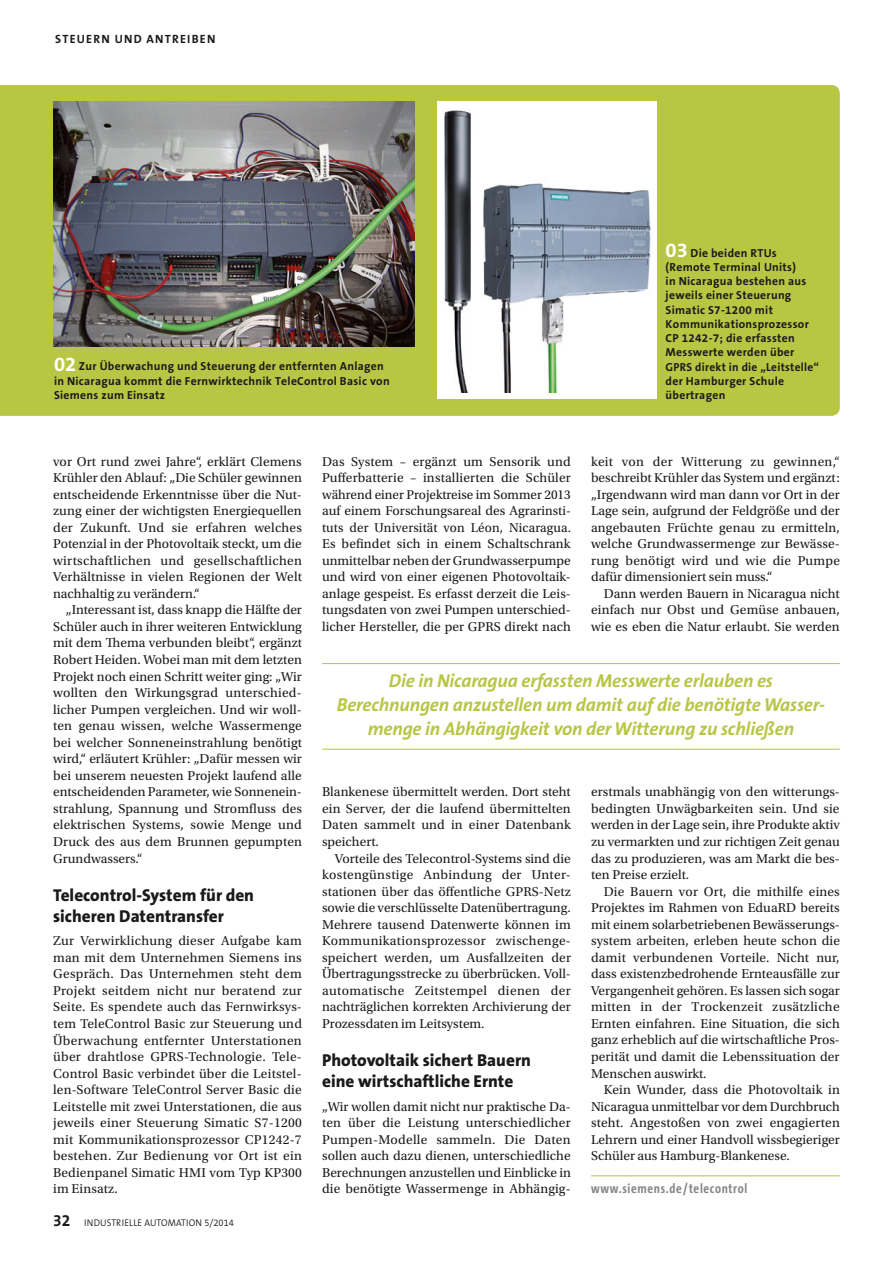
<style>
.page{position:relative;width:893px;height:1263px;background:#fff}
.page>*{position:absolute;margin:0;border:0;box-sizing:border-box;transform-origin:0 0}
.t1{font:italic 700 18.75px/24px "The Sans B7";letter-spacing:-.01em;color:#b8c644;text-align:center}
.t2{font:800 17.25px/21px "The Sans B8";color:#1a1a19}
.t3{font:700 16.5px "The Sans B7";color:#1a1a19;scale:.95 1}
.t4{font:13.5px/16.5px "Utopia Std";letter-spacing:.005em;color:#1a1a19;text-align:justify}
.t5{font:700 13.5px "The Sans Cd LF7";letter-spacing:.05em;color:#868686}
.t6{font:700 12px "The Sans B7";letter-spacing:.1em;color:#1a1a19}
.t7{font:700 11.7px/14.2px "The Sans B7";letter-spacing:.025em;color:#1a1a19}
.t8{font:300 9.75px "The Sans B4";letter-spacing:.01em;color:#1a1a19;scale:.95 1}
.s1{font-size:20.25px;color:#fff}
</style>
<div class="page">
<div style="left:0;top:85px;width:840px;height:331px;background:#b8c644"></div>
<img style="left:53px;top:102px;width:361px;height:244px">
<div style="left:437px;top:102px;width:220px;height:297px;background:#fff"></div>
<img style="left:444px;top:110px;width:207px;height:282px">
<hr style="left:591px;top:1175px;width:249px;height:1px;background:#b8c644">
<hr style="left:322px;top:663px;width:518px;height:1px;background:#b8c644">
<hr style="left:322px;top:749px;width:518px;height:1px;background:#b8c644">
<p class="t6" style="left:55px;top:34px;width:162px">STEUERN UND ANTREIBEN</p>
<p class="t7" style="left:54px;top:360px;width:337px"><span class="s1">02</span> Zur Überwachung und Steuerung der entfernten Anlagen in Nicaragua kommt die Fernwirktechnik TeleControl Basic von<br>Siemens zum Einsatz</p>
<p class="t7" style="left:666px;top:246px;width:155px"><span class="s1">03</span> Die beiden RTUs (Remote Terminal Units)<br>in Nicaragua bestehen aus jeweils einer Steuerung<br>Simatic S7-1200 mit<br>Kommunikationsprozessor<br>CP 1242-7; die erfassten<br>Messwerte werden über<br>GPRS direkt in die „Leitstelle“ der Hamburger Schule übertragen</p>
<p class="t4" style="left:53px;top:454px;width:250px">vor Ort rund zwei Jahre“, erklärt Clemens Krühler den Ablauf: „Die Schüler gewinnen entscheidende Erkenntnisse über die Nut&shy;zung einer der wichtigsten Energiequellen der Zukunft. Und sie erfahren welches Potenzial in der Photovoltaik steckt, um die wirtschaftlichen und gesellschaftlichen Verhältnisse in vielen Regionen der Welt nachhaltig zu verändern.“</p>
<p class="t4" style="left:53px;top:603px;width:250px;text-indent:13px">„Interessant ist, dass knapp die Hälfte der Schüler auch in ihrer weiteren Entwicklung mit dem Thema verbunden bleibt“, ergänzt Robert Heiden. Wobei man mit dem letzten Projekt noch einen Schritt weiter ging: „Wir wollten den Wirkungsgrad unterschied&shy;licher Pumpen vergleichen. Und wir woll&shy;ten genau wissen, welche Wassermenge bei welcher Sonneneinstrahlung benötigt wird,“ erläutert Krühler: „Dafür messen wir bei unserem neuesten Projekt laufend alle entscheidenden Parameter, wie Sonnenein&shy;strahlung, Spannung und Stromfluss des elektrischen Systems, sowie Menge und Druck des aus dem Brunnen gepumpten Grundwassers.“</p>
<p class="t2" style="left:53px;top:886px;width:202px">Telecontrol-System für den sicheren Datentransfer</p>
<p class="t4" style="left:53px;top:933px;width:250px">Zur Verwirklichung dieser Aufgabe kam man mit dem Unternehmen Siemens ins Gespräch. Das Unternehmen steht dem Projekt seitdem nicht nur beratend zur Seite. Es spendete auch das Fernwirksys&shy;tem TeleControl Basic zur Steuerung und Überwachung entfernter Unterstationen über drahtlose GPRS-Technologie. Tele-Control Basic verbindet über die Leitstel&shy;len-Software TeleControl Server Basic die Leitstelle mit zwei Unterstationen, die aus jeweils einer Steuerung Simatic S7-1200 mit Kommunikationsprozessor CP1242-7 bestehen. Zur Bedienung vor Ort ist ein Bedienpanel Simatic HMI vom Typ KP300 im Einsatz.</p>
<p class="t3" style="left:53px;top:1214px;width:20px">32</p>
<p class="t8" style="left:84px;top:1220px;width:159px">INDUSTRIELLE AUTOMATION 5/2014</p>
<p class="t4" style="left:322px;top:454px;width:250px">Das System – ergänzt um Sensorik und Pufferbatterie – installierten die Schüler während einer Projektreise im Sommer 2013 auf einem Forschungsareal des Agrarinsti&shy;tuts der Universität von Léon, Nicaragua.<br>Es befindet sich in einem Schaltschrank unmittelbar neben der Grundwasserpumpe und wird von einer eigenen Photovoltaik&shy;anlage gespeist. Es erfasst derzeit die Leis&shy;tungsdaten von zwei Pumpen unterschied&shy;licher Hersteller, die per GPRS direkt nach</p>
<p class="t4" style="left:591px;top:454px;width:250px">keit von der Witterung zu gewinnen,“ beschreibt Krühler das System und ergänzt: „Irgendwann wird man dann vor Ort in der Lage sein, aufgrund der Feldgröße und der angebauten Früchte genau zu ermitteln, welche Grundwassermenge zur Bewässe&shy;rung benötigt wird und wie die Pumpe dafür dimensioniert sein muss.“</p>
<p class="t4" style="left:591px;top:586px;width:250px;text-indent:13px">Dann werden Bauern in Nicaragua nicht einfach nur Obst und Gemüse anbauen, wie es eben die Natur erlaubt. Sie werden</p>
<h1 class="t1" style="left:337px;top:671px;width:490px">Die in Nicaragua erfassten Messwerte erlauben es<br>Berechnungen anzustellen um damit auf die benötigte Wasser&shy;menge in Abhängigkeit von der Witterung zu schließen</h1>
<p class="t4" style="left:322px;top:785px;width:250px">Blankenese übermittelt werden. Dort steht ein Server, der die laufend übermittelten Daten sammelt und in einer Datenbank speichert.</p>
<p class="t4" style="left:322px;top:851px;width:250px;text-indent:13px">Vorteile des Telecontrol-Systems sind die kostengünstige Anbindung der Unter&shy;stationen über das öffentliche GPRS-Netz sowie die verschlüsselte Datenübertragung.<br>Mehrere tausend Datenwerte können im Kommunikationsprozessor zwischenge&shy;speichert werden, um Ausfallzeiten der Übertragungsstrecke zu überbrücken. Voll&shy;automatische Zeitstempel dienen der nachträglichen korrekten Archivierung der Prozessdaten im Leitsystem.</p>
<p class="t2" style="left:322px;top:1051px;width:210px">Photovoltaik sichert Bauern eine wirtschaftliche Ernte</p>
<p class="t4" style="left:322px;top:1099px;width:250px">„Wir wollen damit nicht nur praktische Da&shy;ten über die Leistung unterschiedlicher Pumpen-Modelle sammeln. Die Daten sollen auch dazu dienen, unterschiedliche Berechnungen anzustellen und Einblicke in die benötigte Wassermenge in Abhängig-</p>
<p class="t4" style="left:591px;top:785px;width:250px">erstmals unabhängig von den witterungs&shy;bedingten Unwägbarkeiten sein. Und sie werden in der Lage sein, ihre Produkte aktiv zu vermarkten und zur richtigen Zeit genau das zu produzieren, was am Markt die bes&shy;ten Preise erzielt.</p>
<p class="t4" style="left:591px;top:884px;width:250px;text-indent:13px">Die Bauern vor Ort, die mithilfe eines Projektes im Rahmen von EduaRD bereits mit einem solarbetriebenen Bewässerungs&shy;system arbeiten, erleben heute schon die damit verbundenen Vorteile. Nicht nur, dass existenzbedrohende Ernteausfälle zur Vergangenheit gehören. Es lassen sich sogar mitten in der Trockenzeit zusätzliche Ernten einfahren. Eine Situation, die sich ganz erheblich auf die wirtschaftliche Pros&shy;perität und damit die Lebenssituation der Menschen auswirkt.</p>
<p class="t4" style="left:591px;top:1082px;width:250px;text-indent:13px">Kein Wunder, dass die Photovoltaik in Nicaragua unmittelbar vor dem Durchbruch steht. Angestoßen von zwei engagierten Lehrern und einer Handvoll wissbegieriger Schüler aus Hamburg-Blankenese.</p>
<p class="t5" style="left:591px;top:1181px;width:158px">www.siemens.de/telecontrol</p>
</div>
